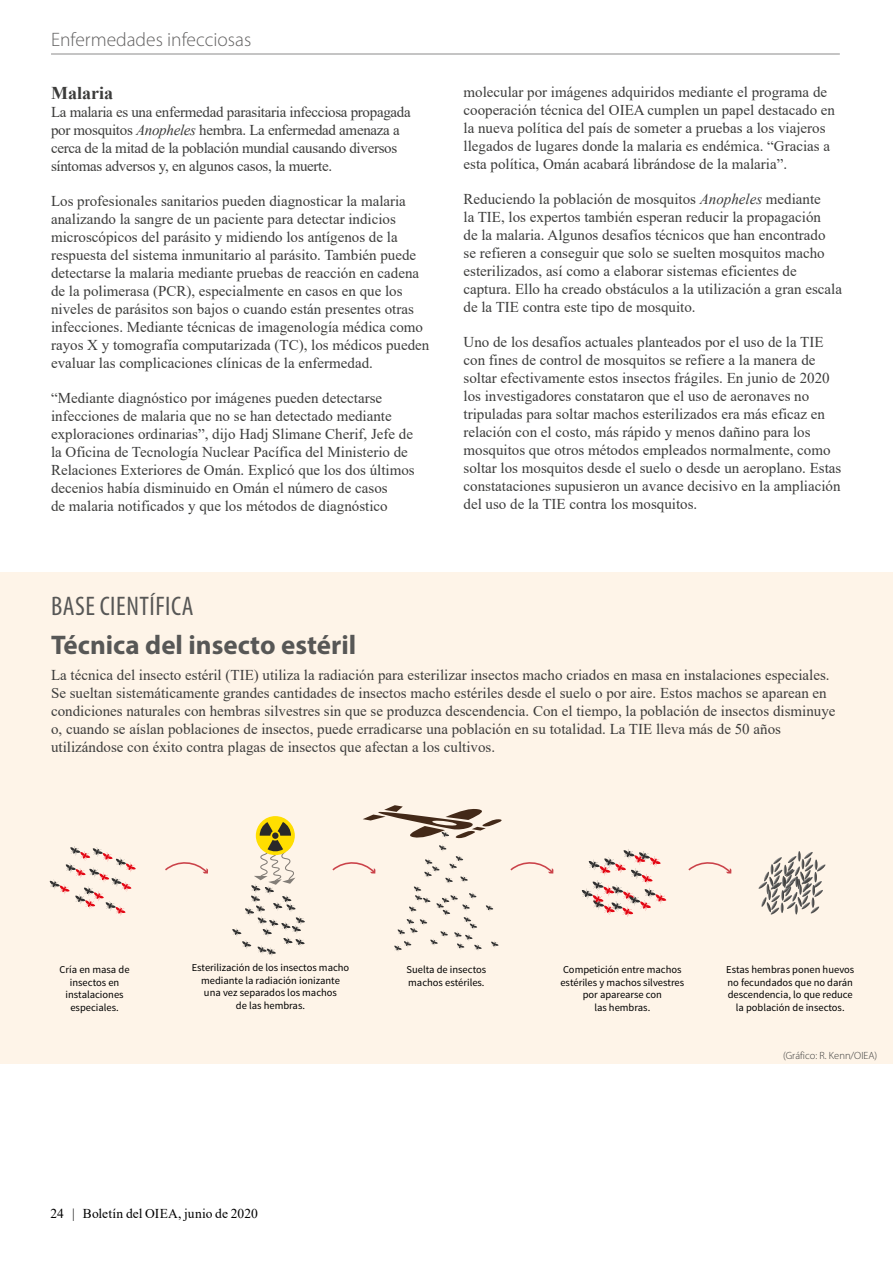
<style>
.page{position:relative;width:893px;height:1263px;background:#fff}
.page>*{position:absolute;margin:0;border:0;box-sizing:border-box;transform-origin:0 0}
.t1{font:700 27px "Myriad Pro";color:#575756}
.t2{font:condensed 27px "Myriad Pro";letter-spacing:.02em;color:#575756}
.t3{font:300 19.5px "Myriad Pro";color:#646363}
.t4{font:700 18px "Times New Roman";color:#3c3c3b}
.t5{font:15px/18px "Times New Roman";color:#3c3c3b}
.t6{font:15px/18px "Times New Roman";letter-spacing:-.02em;color:#3c3c3b}
.t7{font:13.5px "Times New Roman";letter-spacing:.005em;color:#000}
.t8{font:10.5px/12.6px "Source Sans Pro";color:#000;text-align:center}
.t9{font:300 10.5px "Myriad Pro";color:#3c3c3b}
.s1{font-style:italic}
</style>
<div class="page">
<div style="left:0;top:572px;width:893px;height:492px;background:#fef4e8"></div>
<div style="left:256px;top:816px;width:39px;height:39px;background:#ffde00;border-radius:50%"></div>
<svg style="left:50px;top:846px;width:86px;height:70px"></svg>
<svg style="left:232px;top:822px;width:73px;height:134px"></svg>
<svg style="left:582px;top:849px;width:84px;height:68px"></svg>
<svg style="left:165px;top:862px;width:43px;height:11px"></svg>
<svg style="left:332px;top:805px;width:221px;height:146px"></svg>
<svg style="left:688px;top:862px;width:43px;height:11px"></svg>
<svg style="left:758px;top:851px;width:68px;height:64px"></svg>
<hr style="left:51px;top:54px;width:789px;height:1px;background:#646363">
<h2 class="t3" style="left:51px;top:28px;width:202px">Enfermedades infecciosas</h2>
<p class="t4" style="left:51px;top:80px;width:63px">Malaria</p>
<p class="t6" style="left:51px;top:102px;width:361px">La malaria es una enfermedad parasitaria infecciosa propagada por mosquitos <span class="s1">Anopheles</span> hembra. La enfermedad amenaza a cerca de la mitad de la población mundial causando diversos síntomas adversos y, en algunos casos, la muerte.</p>
<p class="t5" style="left:51px;top:191px;width:380px">Los profesionales sanitarios pueden diagnosticar la malaria analizando la sangre de un paciente para detectar indicios microscópicos del parásito y midiendo los antígenos de la respuesta del sistema inmunitario al parásito. También puede detectarse la malaria mediante pruebas de reacción en cadena de la polimerasa (PCR), especialmente en casos en que los niveles de parásitos son bajos o cuando están presentes otras infecciones. Mediante técnicas de imagenología médica como rayos X y tomografía computarizada (TC), los médicos pueden evaluar las complicaciones clínicas de la enfermedad.</p>
<p class="t5" style="left:51px;top:388px;width:365px">“Mediante diagnóstico por imágenes pueden detectarse infecciones de malaria que no se han detectado mediante exploraciones ordinarias”, dijo Hadj Slimane Cherif, Jefe de la Oficina de Tecnología Nuclear Pacífica del Ministerio de Relaciones Exteriores de Omán. Explicó que los dos últimos decenios había disminuido en Omán el número de casos<br>de malaria notificados y que los métodos de diagnóstico</p>
<p class="t5" style="left:463px;top:82px;width:373px">molecular por imágenes adquiridos mediante el programa de cooperación técnica del OIEA cumplen un papel destacado en la nueva política del país de someter a pruebas a los viajeros llegados de lugares donde la malaria es endémica. “Gracias a esta política, Omán acabará librándose de la malaria”.</p>
<p class="t5" style="left:463px;top:189px;width:380px">Reduciendo la población de mosquitos <span class="s1">Anopheles</span> mediante<br>la TIE, los expertos también esperan reducir la propagación<br>de la malaria. Algunos desafíos técnicos que han encontrado<br>se refieren a conseguir que solo se suelten mosquitos macho esterilizados, así como a elaborar sistemas eficientes de captura. Ello ha creado obstáculos a la utilización a gran escala de la TIE contra este tipo de mosquito.</p>
<p class="t5" style="left:463px;top:332px;width:379px">Uno de los desafíos actuales planteados por el uso de la TIE con fines de control de mosquitos se refiere a la manera de soltar efectivamente estos insectos frágiles. En junio de 2020 los investigadores constataron que el uso de aeronaves no tripuladas para soltar machos esterilizados era más eficaz en relación con el costo, más rápido y menos dañino para los mosquitos que otros métodos empleados normalmente, como soltar los mosquitos desde el suelo o desde un aeroplano. Estas constataciones supusieron un avance decisivo en la ampliación del uso de la TIE contra los mosquitos.</p>
<h1 class="t2" style="left:51px;top:590px;width:144px">BASE CIENTÍFICA</h1>
<h1 class="t1" style="left:51px;top:627px;width:307px">Técnica del insecto estéril</h1>
<p class="t5" style="left:51px;top:666px;width:786px">La técnica del insecto estéril (TIE) utiliza la radiación para esterilizar insectos macho criados en masa en instalaciones especiales.<br>Se sueltan sistemáticamente grandes cantidades de insectos macho estériles desde el suelo o por aire. Estos machos se aparean en condiciones naturales con hembras silvestres sin que se produzca descendencia. Con el tiempo, la población de insectos disminuye o, cuando se aíslan poblaciones de insectos, puede erradicarse una población en su totalidad. La TIE lleva más de 50 años utilizándose con éxito contra plagas de insectos que afectan a los cultivos.</p>
<p class="t8" style="left:192px;top:961px;width:159px">Esterilización de los insectos macho mediante la radiación ionizante una vez separados los machos<br>de las hembras.</p>
<p class="t8" style="left:726px;top:963px;width:130px">Estas hembras ponen huevos no fecundados que no darán descendencia, lo que reduce la población de insectos.</p>
<p class="t8" style="left:60px;top:963px;width:71px">Cría en masa de insectos en instalaciones especiales.</p>
<p class="t8" style="left:407px;top:963px;width:81px;text-align:left">Suelta de insectos machos estériles.</p>
<p class="t8" style="left:560px;top:963px;width:125px">Competición entre machos estériles y machos silvestres por aparearse con<br>las hembras.</p>
<p class="t7" style="left:50px;top:1204px;width:209px">24 | Boletín del OIEA, junio de 2020</p>
<p class="t9" style="left:783px;top:1050px;width:96px">(Gráfico: R. Kenn/OIEA)</p>
</div>
